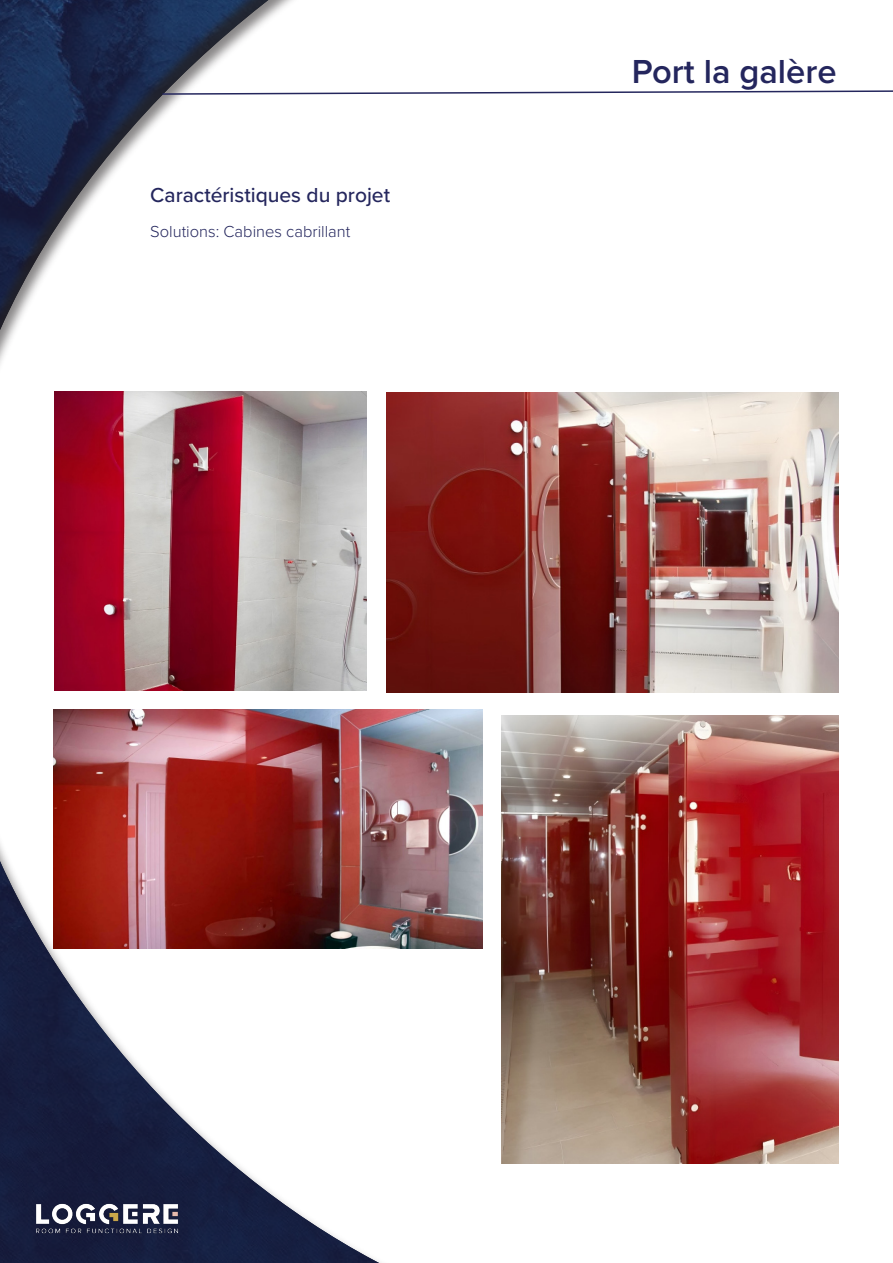
<style>
.page{position:relative;width:893px;height:1263px;background:#fff}
.page>*{position:absolute;margin:0;border:0;box-sizing:border-box;transform-origin:0 0}
.t1{font:600 34.5px "Proxima Nova";color:#24265d}
.t2{font:500 21px "Proxima Nova";color:#24265d}
.t3{font:300 16.5px "Proxima Nova";color:#24265d}
</style>
<div class="page">
<div style="left:0;top:0;width:893px;height:1263px;background:#231f20;opacity:.54"></div>
<img style="left:28px;top:1195px;width:158px;height:47px">
<svg style="left:161px;top:90px;width:732px;height:6px"></svg>
<img style="left:387px;top:392px;width:451px;height:301px">
<img style="left:54px;top:392px;width:313px;height:298px">
<img style="left:53px;top:710px;width:429px;height:238px">
<img style="left:502px;top:715px;width:336px;height:448px">
<p class="t2" style="left:150px;top:179px;width:241px">Caractéristiques du projet</p>
<p class="t3" style="left:150px;top:220px;width:202px">Solutions: Cabines cabrillant</p>
<p class="t1" style="left:632px;top:46px;width:206px">Port la galère</p>
</div>
